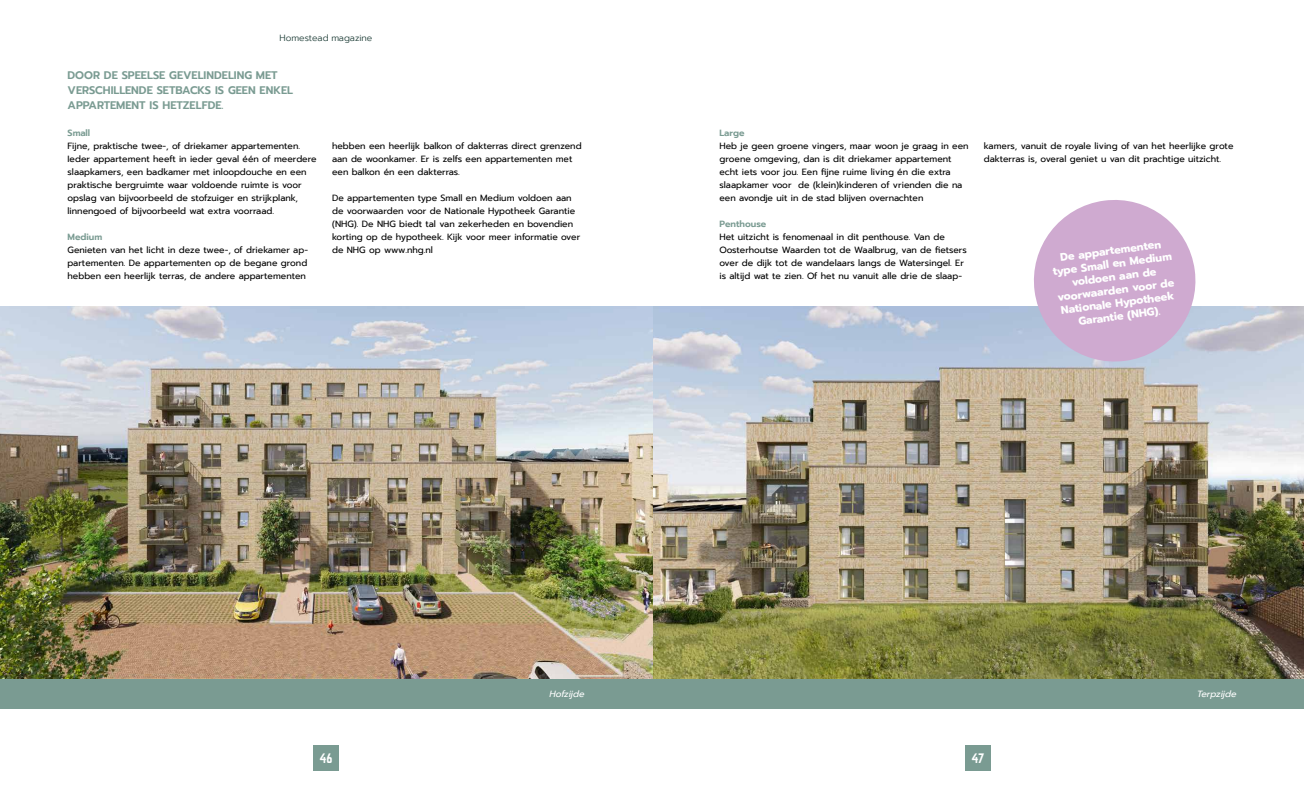
<style>
.page{position:relative;width:1304px;height:794px;background:#fff}
.page>*{position:absolute;margin:0;border:0;box-sizing:border-box;transform-origin:0 0}
.t1{font:12px "Norwester";color:#fff}
.t2{font:700 11px/13.2px "Prompt";color:#fff;text-align:center}
.t3{font:600 11px/15px "Prompt";color:#7a9b92}
.t4{font:9px/13px "Prompt";color:#000}
.t5{font:600 9px "Prompt";color:#7a9b92}
.t6{font:italic 9px "Prompt";color:#fff}
.t7{font:300 9px "Prompt";color:#203f39}
</style>
<div class="page">
<img style="left:0;top:306px;width:1304px;height:373px">
<div style="left:0;top:679px;width:653px;height:30px;background:#7a9b92"></div>
<div style="left:653px;top:679px;width:651px;height:30px;background:#7a9b92"></div>
<svg style="left:1029px;top:200px;width:172px;height:167px;background:#d2bad8"></svg>
<div style="left:313px;top:745px;width:26px;height:25px;background:#7a9b92"></div>
<div style="left:965px;top:745px;width:26px;height:25px;background:#7a9b92"></div>
<p class="t7" style="left:280px;top:32px;width:94px">Homestead magazine</p>
<p class="t3" style="left:68px;top:67px;width:227px">DOOR DE SPEELSE GEVELINDELING MET<br>VERSCHILLENDE SETBACKS IS GEEN ENKEL<br>APPARTEMENT IS HETZELFDE.</p>
<p class="t5" style="left:68px;top:126px;width:24px">Small</p>
<p class="t4" style="left:68px;top:139px;width:250px">Fijne, praktische twee-, of driekamer appartementen.<br>Ieder appartement heeft in ieder geval één of meerdere slaapkamers, een badkamer met inloopdouche en een praktische bergruimte waar voldoende ruimte is voor opslag van bijvoorbeeld de stofzuiger en strijkplank, linnengoed of bijvoorbeeld wat extra voorraad.</p>
<p class="t5" style="left:68px;top:230px;width:36px">Medium</p>
<p class="t4" style="left:68px;top:243px;width:242px;text-align:justify">Genieten van het licht in deze twee-, of driekamer ap&shy;partementen. De appartementen op de begane grond hebben een heerlijk terras, de andere appartementen</p>
<p class="t4" style="left:332px;top:139px;width:251px">hebben een heerlijk balkon of dakterras direct grenzend aan de woonkamer. Er is zelfs een appartementen met een balkon én een dakterras.</p>
<p class="t4" style="left:332px;top:191px;width:250px">De appartementen type Small en Medium voldoen aan de voorwaarden voor de Nationale Hypotheek Garantie (NHG). De NHG biedt tal van zekerheden en bovendien korting op de hypotheek. Kijk voor meer informatie over de NHG op www.nhg.nl</p>
<p class="t5" style="left:719px;top:126px;width:27px">Large</p>
<p class="t4" style="left:719px;top:139px;width:251px">Heb je geen groene vingers, maar woon je graag in een groene omgeving, dan is dit driekamer appartement echt iets voor jou. Een fijne ruime living én die extra slaapkamer voor de (klein)kinderen of vrienden die na een avondje uit in de stad blijven overnachten</p>
<p class="t5" style="left:719px;top:217px;width:48px">Penthouse</p>
<p class="t4" style="left:719px;top:230px;width:249px">Het uitzicht is fenomenaal in dit penthouse. Van de Oosterhoutse Waarden tot de Waalbrug, van de fietsers over de dijk tot de wandelaars langs de Watersingel. Er is altijd wat te zien. Of het nu vanuit alle drie de slaap-</p>
<p class="t4" style="left:984px;top:139px;width:251px">kamers, vanuit de royale living of van het heerlijke grote dakterras is, overal geniet u van dit prachtige uitzicht.</p>
<p class="t2" style="left:1050px;top:252px;width:121px;rotate:-8deg">De appartementen type Small en Medium voldoen aan de voorwaarden voor de<br>Nationale Hypotheek<br>Garantie (NHG).</p>
<p class="t6" style="left:550px;top:687px;width:36px">Hofzijde</p>
<p class="t6" style="left:1197px;top:687px;width:41px">Terpzijde</p>
<h1 class="t1" style="left:319px;top:753px;width:15px">46</h1>
<h1 class="t1" style="left:971px;top:753px;width:14px">47</h1>
</div>
